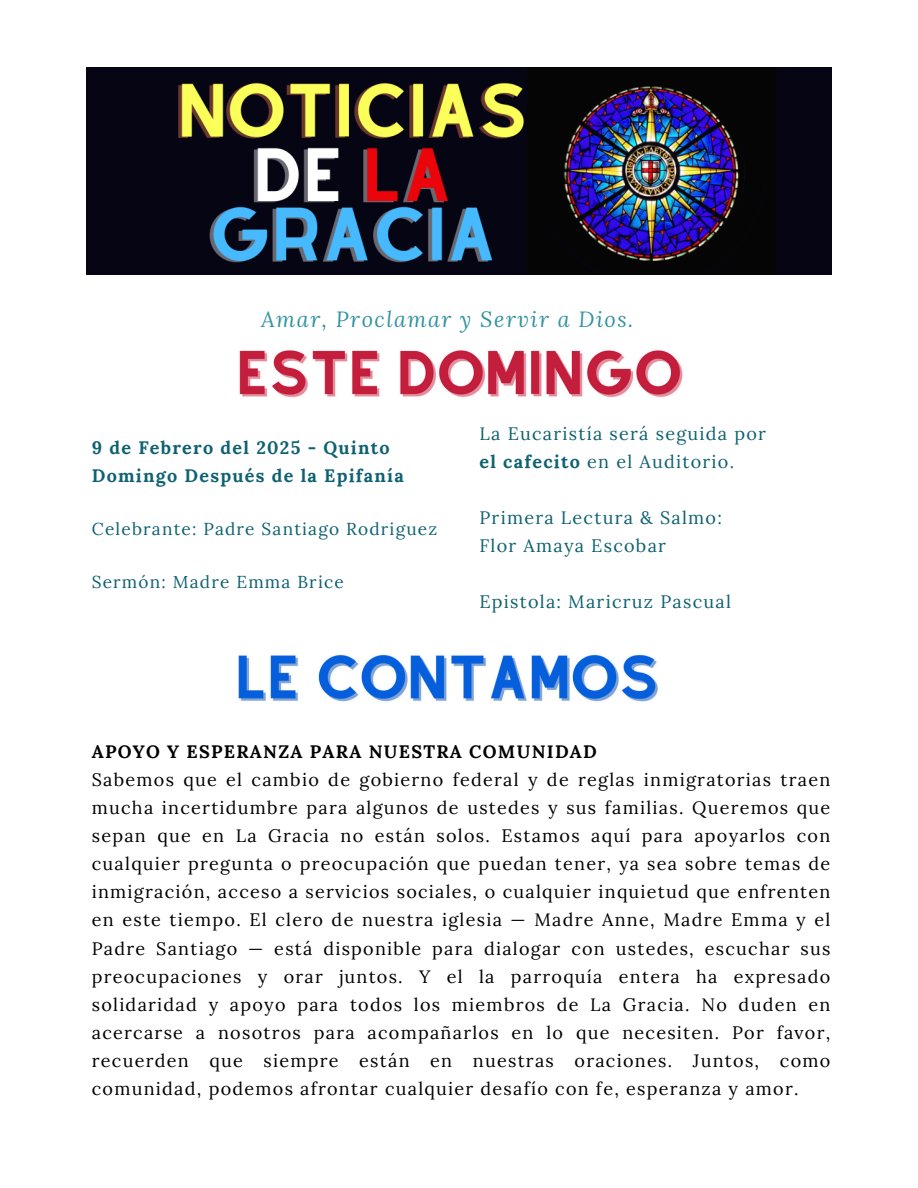
<style>
.page{position:relative;width:918px;height:1188px;background:#fff}
.page>*{position:absolute;margin:0;border:0;box-sizing:border-box;transform-origin:0 0}
.t1{font:italic 21.75px "Lora";letter-spacing:.07em;color:#3494a0}
.t2{font:18px/28.2px "Lora";letter-spacing:.07em;color:#000;text-align:justify}
.t3{font:18px "Lora";letter-spacing:.07em;color:#0e6171}
.t4{font:700 18px/27.6px "Lora";letter-spacing:.07em;color:#0e6171}
.t5{font:700 18px "Lora";letter-spacing:.07em;color:#000}
.t6{font:17.25px "Lora";letter-spacing:.07em;color:#0e6171}
.s1{font-weight:700}
</style>
<div class="page">
<img style="left:86px;top:67px;width:745px;height:207px">
<img style="left:239px;top:350px;width:444px;height:48px">
<img style="left:238px;top:654px;width:420px;height:48px">
<p class="t1" style="left:261px;top:305px;width:374px">Amar, Proclamar y Servir a Dios.</p>
<h1 class="t4" style="left:92px;top:434px;width:314px">9 de Febrero del 2025 - Quinto<br>Domingo Después de la Epifanía</h1>
<p class="t6" style="left:92px;top:518px;width:347px">Celebrante: Padre Santiago Rodriguez</p>
<h2 class="t6" style="left:92px;top:571px;width:253px">Sermón: Madre Emma Brice</h2>
<p class="t3" style="left:479px;top:422px;width:288px">La Eucaristía será seguida por</p>
<p class="t3" style="left:479px;top:450px;width:256px"><span class="s1">el cafecito</span> en el Auditorio.</p>
<p class="t3" style="left:479px;top:506px;width:244px">Primera Lectura &amp; Salmo:</p>
<p class="t3" style="left:479px;top:534px;width:188px">Flor Amaya Escobar</p>
<p class="t3" style="left:479px;top:590px;width:253px">Epistola: Maricruz Pascual</p>
<p class="t5" style="left:92px;top:740px;width:507px">APOYO Y ESPERANZA PARA NUESTRA COMUNIDAD</p>
<p class="t2" style="left:92px;top:765px;width:740px">Sabemos que el cambio de gobierno federal y de reglas inmigratorias traen mucha incertidumbre para algunos de ustedes y sus familias. Queremos que sepan que en La Gracia no están solos. Estamos aquí para apoyarlos con cualquier pregunta o preocupación que puedan tener, ya sea sobre temas de inmigración, acceso a servicios sociales, o cualquier inquietud que enfrenten en este tiempo. El clero de nuestra iglesia — Madre Anne, Madre Emma y el Padre Santiago — está disponible para dialogar con ustedes, escuchar sus preocupaciones y orar juntos. Y el la parroquía entera ha expresado solidaridad y apoyo para todos los miembros de La Gracia. No duden en acercarse a nosotros para acompañarlos en lo que necesiten. Por favor, recuerden que siempre están en nuestras oraciones. Juntos, como comunidad, podemos afrontar cualquier desafío con fe, esperanza y amor.</p>
</div>
